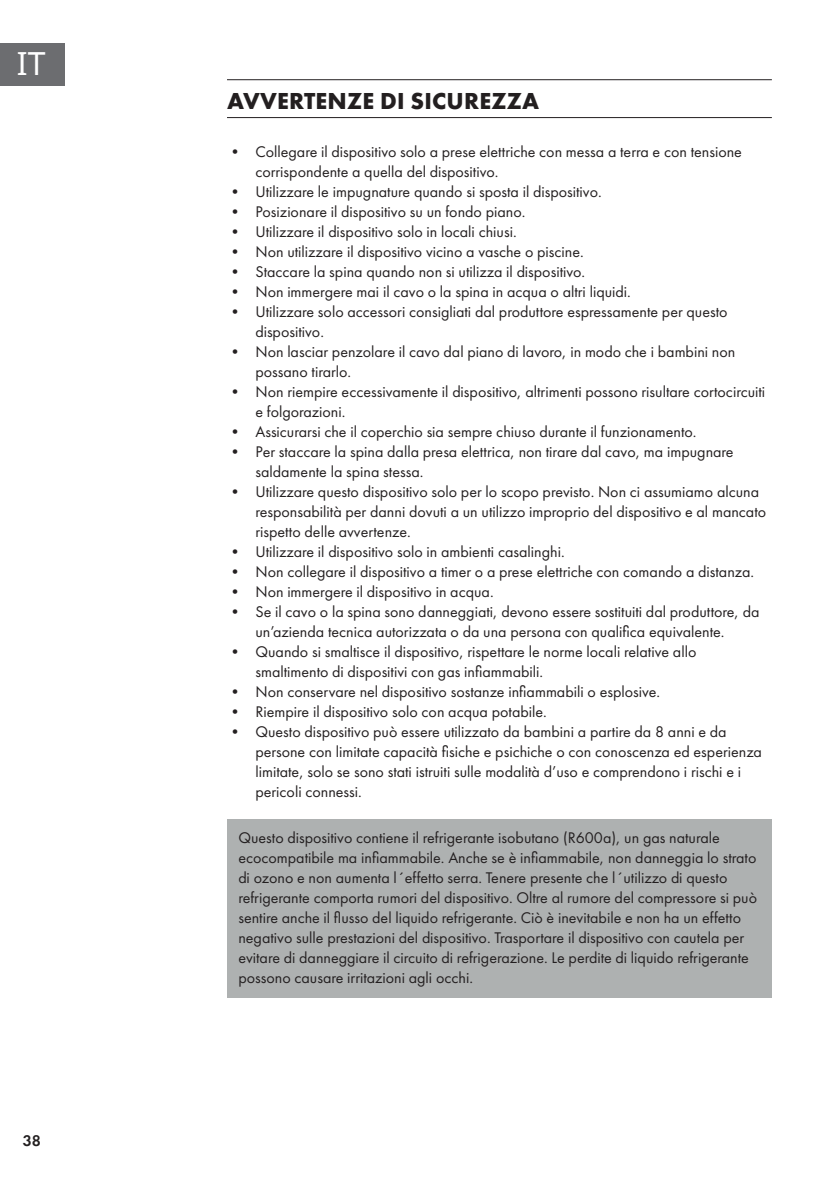
<style>
.page{position:relative;width:840px;height:1191px;background:#fff}
.page>*{position:absolute;margin:0;border:0;box-sizing:border-box;transform-origin:0 0}
.t1{font:32px "Noto Sans";color:#fff}
.t2{font:700 24px "Futura PTW08";letter-spacing:.01em;color:#231f20}
.t3{font:16px/20px "Futura PTW08";color:#231f20}
.t4{font:600 16px "Futura PTW08";color:#231f20}
</style>
<div class="page">
<div style="left:0;top:43px;width:65px;height:42px;background:#6c6d70"></div>
<hr style="left:227px;top:79px;width:544px;height:1px;background:#231f20">
<hr style="left:227px;top:117px;width:544px;height:1px;background:#231f20">
<div style="left:227px;top:819px;width:544px;height:179px;background:#aeb1b1"></div>
<h1 class="t1" style="left:17px;top:41px;width:30px">IT</h1>
<p class="t4" style="left:23px;top:1130px;width:20px">38</p>
<h2 class="t2" style="left:227px;top:85px;width:313px">AVVERTENZE DI SICUREZZA</h2>
<p class="t3" style="left:255px;top:141px;width:488px;text-indent:-28px">• Collegare il dispositivo solo a prese elettriche con messa a terra e con tensione corrispondente a quella del dispositivo.</p>
<p class="t3" style="left:227px;top:181px;width:376px">• Utilizzare le impugnature quando si sposta il dispositivo.</p>
<p class="t3" style="left:227px;top:201px;width:300px">• Posizionare il dispositivo su un fondo piano.</p>
<p class="t3" style="left:227px;top:221px;width:291px">• Utilizzare il dispositivo solo in locali chiusi.</p>
<p class="t3" style="left:227px;top:241px;width:358px">• Non utilizzare il dispositivo vicino a vasche o piscine.</p>
<p class="t3" style="left:227px;top:261px;width:359px">• Staccare la spina quando non si utilizza il dispositivo.</p>
<p class="t3" style="left:227px;top:281px;width:405px">• Non immergere mai il cavo o la spina in acqua o altri liquidi.</p>
<p class="t3" style="left:255px;top:301px;width:473px;text-indent:-28px">• Utilizzare solo accessori consigliati dal produttore espressamente per questo dispositivo.</p>
<p class="t3" style="left:255px;top:341px;width:481px;text-indent:-28px">• Non lasciar penzolare il cavo dal piano di lavoro, in modo che i bambini non possano tirarlo.</p>
<p class="t3" style="left:255px;top:381px;width:511px;text-indent:-28px">• Non riempire eccessivamente il dispositivo, altrimenti possono risultare cortocircuiti e folgorazioni.</p>
<p class="t3" style="left:227px;top:421px;width:470px">• Assicurarsi che il coperchio sia sempre chiuso durante il funzionamento.</p>
<p class="t3" style="left:255px;top:441px;width:479px;text-indent:-28px">• Per staccare la spina dalla presa elettrica, non tirare dal cavo, ma impugnare saldamente la spina stessa.</p>
<p class="t3" style="left:255px;top:481px;width:512px;text-indent:-28px">• Utilizzare questo dispositivo solo per lo scopo previsto. Non ci assumiamo alcuna responsabilità per danni dovuti a un utilizzo improprio del dispositivo e al mancato rispetto delle avvertenze.</p>
<p class="t3" style="left:227px;top:541px;width:339px">• Utilizzare il dispositivo solo in ambienti casalinghi.</p>
<p class="t3" style="left:227px;top:561px;width:528px">• Non collegare il dispositivo a timer o a prese elettriche con comando a distanza.</p>
<p class="t3" style="left:227px;top:581px;width:268px">• Non immergere il dispositivo in acqua.</p>
<p class="t3" style="left:227px;top:601px;width:533px;text-align:center">• Se il cavo o la spina sono danneggiati, devono essere sostituiti dal produttore, da un’azienda tecnica autorizzata o da una persona con qualifica equivalente.</p>
<p class="t3" style="left:255px;top:641px;width:442px;text-indent:-28px">• Quando si smaltisce il dispositivo, rispettare le norme locali relative allo smaltimento di dispositivi con gas infiammabili.</p>
<p class="t3" style="left:227px;top:681px;width:434px">• Non conservare nel dispositivo sostanze infiammabili o esplosive.</p>
<p class="t3" style="left:227px;top:701px;width:321px">• Riempire il dispositivo solo con acqua potabile.</p>
<p class="t3" style="left:255px;top:721px;width:508px;text-indent:-28px">• Questo dispositivo può essere utilizzato da bambini a partire da 8 anni e da persone con limitate capacità fisiche e psichiche o con conoscenza ed esperienza limitate, solo se sono stati istruiti sulle modalità d’uso e comprendono i rischi e i pericoli connessi.</p>
<p class="t3" style="left:238px;top:827px;width:520px">Questo dispositivo contiene il refrigerante isobutano (R600a), un gas naturale ecocompatibile ma infiammabile. Anche se è infiammabile, non danneggia lo strato di ozono e non aumenta l´effetto serra. Tenere presente che l´utilizzo di questo refrigerante comporta rumori del dispositivo. Oltre al rumore del compressore si può sentire anche il flusso del liquido refrigerante. Ciò è inevitabile e non ha un effetto negativo sulle prestazioni del dispositivo. Trasportare il dispositivo con cautela per evitare di danneggiare il circuito di refrigerazione. Le perdite di liquido refrigerante possono causare irritazioni agli occhi.</p>
</div>
